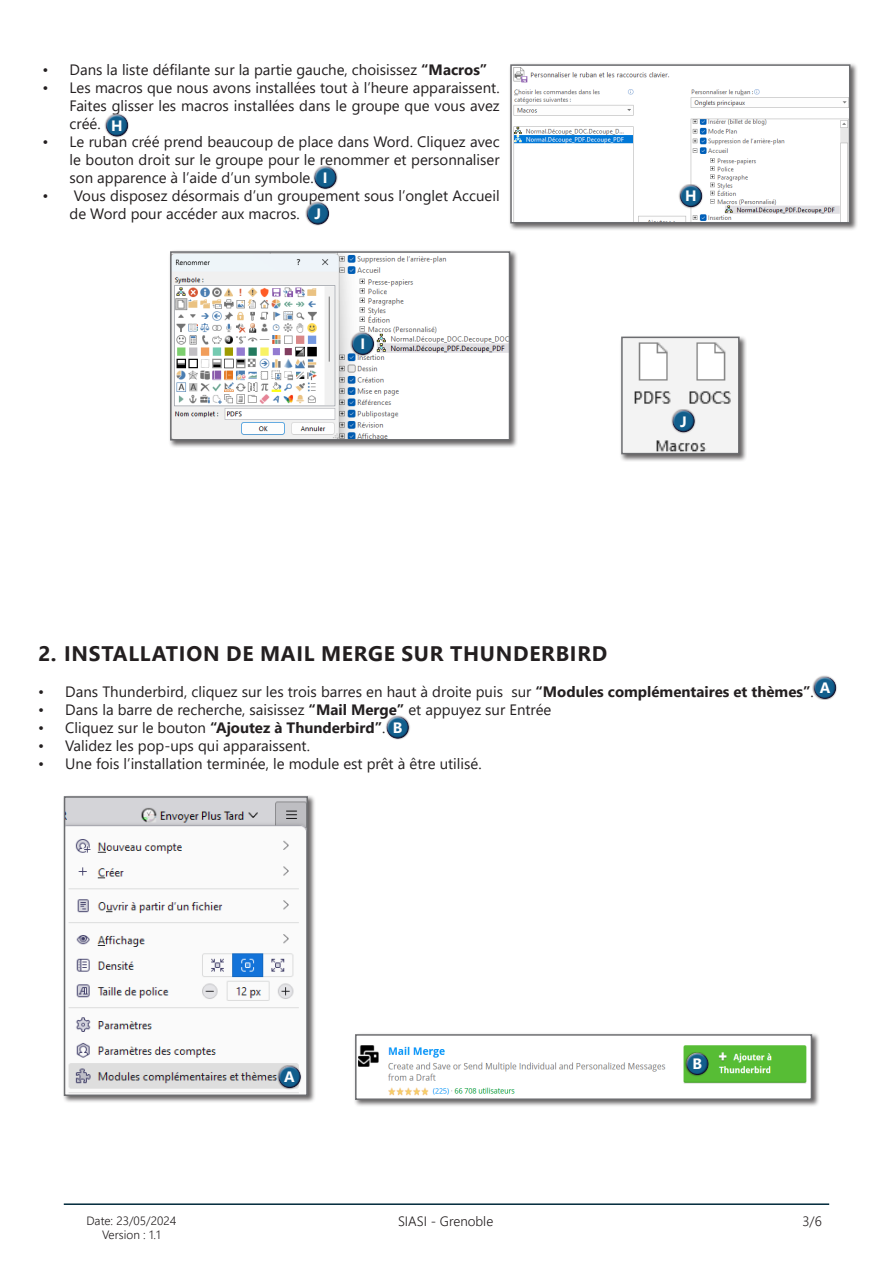
<style>
.page{position:relative;width:893px;height:1263px;background:#fff}
.page>*{position:absolute;margin:0;border:0;box-sizing:border-box;transform-origin:0 0}
.t1{font:700 21px "Segoe UI";letter-spacing:.035em;color:#231f20}
.t2{font:15px/18px "Segoe UI";color:#231f20;text-align:justify}
.t3{font:700 15px "Segoe UI";color:#231f20}
.t4{font:700 15px "Segoe UI";color:#fff}
.t5{font:300 13.5px "Segoe UI";color:#231f20}
.t6{font:300 12px "Segoe UI";color:#231f20}
.s1{font-weight:700}
.s2{font-weight:400}
</style>
<div class="page">
<hr style="left:64px;top:1203px;width:765px;height:2px;background:#002a3b">
<div style="left:353px;top:1032px;width:467px;height:75px;background:#231f20;opacity:.7"></div>
<img style="left:358px;top:1037px;width:451px;height:60px">
<div style="left:355px;top:1034px;width:457px;height:66px;border:2px solid #6c6d70"></div>
<div style="left:168px;top:250px;width:350px;height:198px;background:#231f20;opacity:.7"></div>
<img style="left:173px;top:254px;width:334px;height:183px">
<div style="left:170px;top:251px;width:340px;height:189px;border:2px solid #6c6d70"></div>
<div style="left:350px;top:331px;width:25px;height:25px;background:#231f20;opacity:.8"></div>
<div style="left:351px;top:331px;width:23px;height:18px;background:#fff;opacity:.75"></div>
<div style="left:351px;top:337px;width:25px;height:20px;background:#231f46;opacity:.53"></div>
<div style="left:509px;top:63px;width:349px;height:168px;background:#231f20;opacity:.7"></div>
<img style="left:513px;top:67px;width:334px;height:153px">
<div style="left:510px;top:64px;width:340px;height:159px;border:2px solid #6c6d70"></div>
<div style="left:678px;top:184px;width:26px;height:25px;background:#fff"></div>
<div style="left:678px;top:183px;width:25px;height:18px;background:#fff;opacity:.75"></div>
<div style="left:679px;top:189px;width:25px;height:20px;background:#231f46;opacity:.53"></div>
<div style="left:313px;top:164px;width:24px;height:19px;background:#fff;opacity:.75"></div>
<div style="left:313px;top:170px;width:26px;height:21px;background:#231f46;opacity:.53"></div>
<div style="left:104px;top:112px;width:25px;height:19px;background:#fff;opacity:.75"></div>
<div style="left:105px;top:118px;width:25px;height:21px;background:#231f46;opacity:.53"></div>
<div style="left:306px;top:200px;width:24px;height:19px;background:#fff;opacity:.75"></div>
<div style="left:306px;top:206px;width:25px;height:21px;background:#231f46;opacity:.53"></div>
<div style="left:619px;top:335px;width:128px;height:127px;background:#231f20;opacity:.7"></div>
<img style="left:624px;top:340px;width:113px;height:111px">
<div style="left:621px;top:337px;width:119px;height:117px;border:2px solid #6c6d70"></div>
<div style="left:62px;top:794px;width:253px;height:309px;background:#231f20;opacity:.7"></div>
<img style="left:67px;top:799px;width:238px;height:294px">
<div style="left:64px;top:796px;width:244px;height:300px;border:2px solid #6c6d70"></div>
<div style="left:277px;top:1065px;width:25px;height:24px;background:#231f20;opacity:.8"></div>
<div style="left:277px;top:1064px;width:24px;height:18px;background:#fff;opacity:.75"></div>
<div style="left:278px;top:1070px;width:25px;height:20px;background:#231f46;opacity:.53"></div>
<div style="left:685px;top:1051px;width:25px;height:25px;background:#57bd35"></div>
<div style="left:684px;top:1051px;width:25px;height:18px;background:#fff;opacity:.75"></div>
<div style="left:685px;top:1057px;width:25px;height:20px;background:#231f46;opacity:.53"></div>
<div style="left:671px;top:409px;width:25px;height:25px;background:#f3f3f3"></div>
<div style="left:671px;top:408px;width:24px;height:18px;background:#fff;opacity:.75"></div>
<div style="left:671px;top:414px;width:26px;height:20px;background:#231f46;opacity:.53"></div>
<div style="left:812px;top:674px;width:25px;height:19px;background:#fff;opacity:.75"></div>
<div style="left:813px;top:680px;width:25px;height:21px;background:#231f46;opacity:.53"></div>
<div style="left:385px;top:714px;width:24px;height:19px;background:#fff;opacity:.75"></div>
<div style="left:386px;top:720px;width:24px;height:21px;background:#231f46;opacity:.53"></div>
<p class="t2" style="left:43px;top:59px;width:446px">• Dans la liste défilante sur la partie gauche, choisissez <span class="s1">“Macros”</span></p>
<p class="t2" style="left:70px;top:77px;width:432px;text-indent:-27px">• Les macros que nous avons installées tout à l’heure apparaissent.<br>Faites glisser les macros installées dans le groupe que vous avez créé.</p>
<p class="t2" style="left:70px;top:131px;width:432px;text-indent:-27px">• Le ruban créé prend beaucoup de place dans Word. Cliquez avec le bouton droit sur le groupe pour le renommer et personnaliser son apparence à l’aide d’un symbole.</p>
<p class="t2" style="left:70px;top:185px;width:432px;text-indent:-27px">• Vous disposez désormais d’un groupement sous l’onglet Accueil de Word pour accéder aux macros.</p>
<p class="t4" style="left:111px;top:111px;width:13px">H</p>
<p class="t4" style="left:323px;top:164px;width:6px">I</p>
<p class="t4" style="left:315px;top:199px;width:8px">J</p>
<p class="t4" style="left:360px;top:330px;width:6px">I</p>
<p class="t4" style="left:685px;top:182px;width:13px">H</p>
<p class="t4" style="left:680px;top:407px;width:8px">J</p>
<p class="t1" style="left:39px;top:633px;width:570px">2. INSTALLATION DE MAIL MERGE SUR THUNDERBIRD</p>
<p class="t2" style="left:38px;top:681px;width:777px">• Dans Thunderbird, cliquez sur les trois barres en haut à droite puis sur <span class="s1">“Modules complémentaires et thèmes”</span>.</p>
<p class="t2" style="left:38px;top:699px;width:515px">• Dans la barre de recherche, saisissez <span class="s1">“Mail Merge”</span> et appuyez sur Entrée</p>
<p class="t3" style="left:38px;top:713px;width:349px"><span class="s2">• Cliquez sur le bouton</span> “Ajoutez à Thunderbird”<span class="s2">.</span></p>
<p class="t2" style="left:38px;top:735px;width:273px">• Validez les pop-ups qui apparaissent.</p>
<p class="t2" style="left:38px;top:753px;width:445px">• Une fois l’installation terminée, le module est prêt à être utilisé.</p>
<p class="t4" style="left:820px;top:674px;width:12px">A</p>
<p class="t4" style="left:393px;top:713px;width:11px">B</p>
<p class="t4" style="left:284px;top:1063px;width:12px">A</p>
<p class="t4" style="left:693px;top:1050px;width:11px">B</p>
<p class="t6" style="left:86px;top:1209px;width:91px">Date: 23/05/2024</p>
<p class="t5" style="left:398px;top:1208px;width:97px">SIASI - Grenoble</p>
<p class="t5" style="left:802px;top:1208px;width:21px">3/6</p>
<p class="t6" style="left:102px;top:1224px;width:60px">Version : 1.1</p>
</div>
